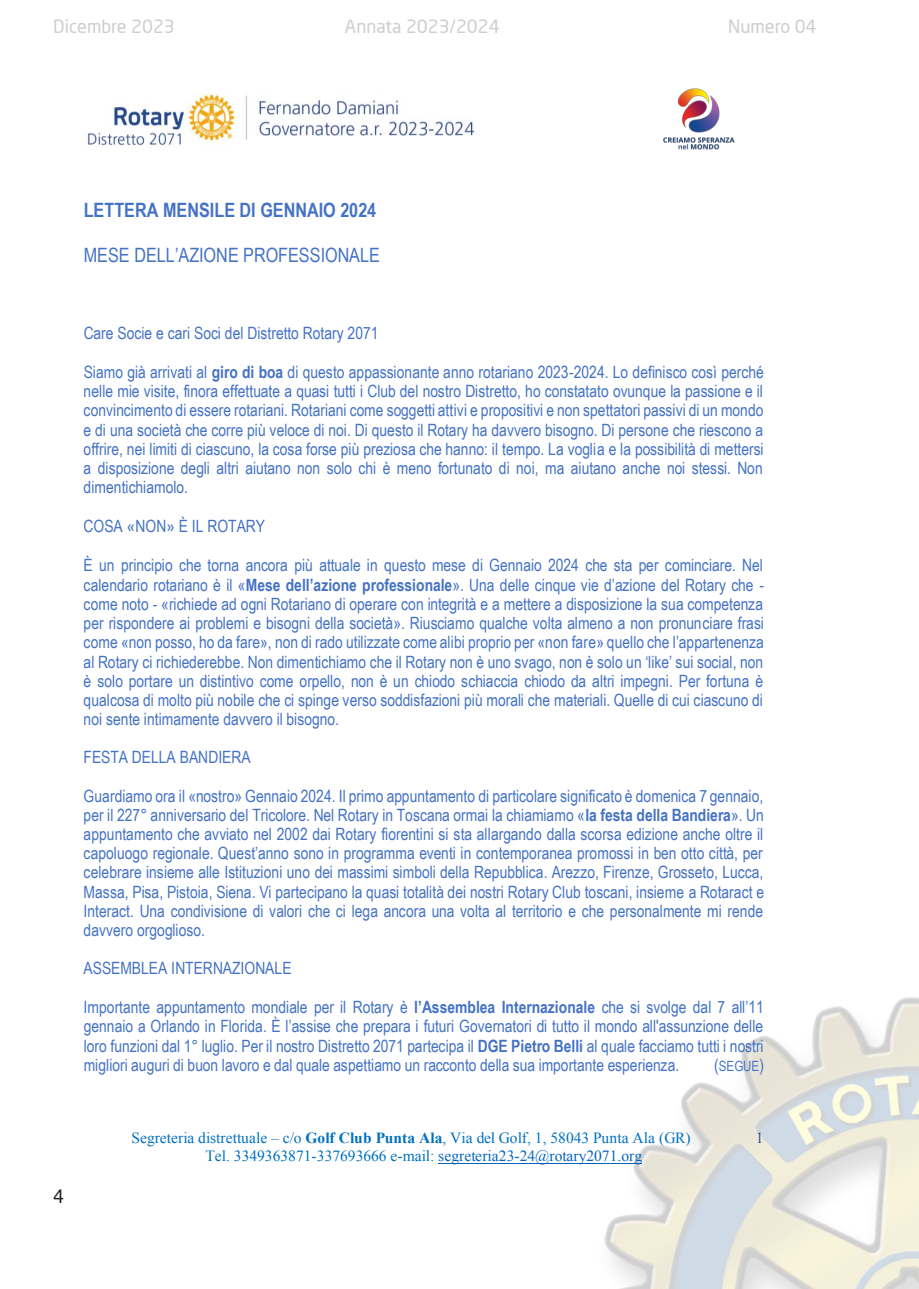
<style>
.page{position:relative;width:919px;height:1289px;background:#fff}
.page>*{position:absolute;margin:0;border:0;box-sizing:border-box;transform-origin:0 0}
.t1{font:19.8px "Arial Narrow";letter-spacing:.005em;color:#4472c4}
.t2{font:700 19.8px "Arial Narrow";color:#4472c4}
.t3{font:18px "Neo Sans Pro";color:#cdced0}
.t4{font:18px "Neo Sans Pro";color:#231f20}
.t5{font:16.95px/19.2px "Arial Narrow";color:#4472c4;text-align:justify}
.t6{font:15.45px/18px "Times New Roman";color:#0070c0}
.t7{font:15.45px "Times New Roman";color:#2f5496}
.t8{font:14.1px "Arial Narrow";color:#4472c4}
.s1{font-weight:700}
.s2{font-family:"Calibri"}
.s3{font-size:16.95px}
.s4{color:#0563c1}
</style>
<div class="page">
<img style="left:572px;top:997px;width:346px;height:291px">
<hr style="left:438px;top:1162px;width:204px;height:1px;background:#0563c1">
<img style="left:87px;top:93px;width:388px;height:53px">
<img style="left:663px;top:88px;width:72px;height:62px">
<p class="t3" style="left:53px;top:15px;width:123px">Dicembre 2023</p>
<p class="t3" style="left:345px;top:15px;width:156px">Annata 2023/2024</p>
<p class="t3" style="left:728px;top:15px;width:90px">Numero 04</p>
<p class="t2" style="left:84px;top:195px;width:294px">LETTERA MENSILE DI GENNAIO 2024</p>
<p class="t1" style="left:84px;top:241px;width:298px">MESE DELL’AZIONE PROFESSIONALE</p>
<p class="t5" style="left:84px;top:323px;width:296px">Care Socie e cari Soci del Distretto Rotary 2071</p>
<p class="t5" style="left:84px;top:362px;width:681px">Siamo già arrivati al <span class="s1">giro di boa</span> di questo appassionante anno rotariano 2023-2024. Lo definisco così perché nelle mie visite, finora effettuate a quasi tutti i Club del nostro Distretto, ho constatato ovunque la passione e il convincimento di essere rotariani. Rotariani come soggetti attivi e propositivi e non spettatori passivi di un mondo e di una società che corre più veloce di noi. Di questo il Rotary ha davvero bisogno. Di persone che riescono a offrire, nei limiti di ciascuno, la cosa forse più preziosa che hanno: il tempo. La voglia e la possibilità di mettersi a disposizione degli altri aiutano non solo chi è meno fortunato di noi, ma aiutano anche noi stessi. Non dimentichiamolo.</p>
<p class="t5" style="left:84px;top:516px;width:183px">COSA <span class="s2">«</span>NON<span class="s2">»</span> È IL ROTARY</p>
<p class="t5" style="left:84px;top:555px;width:681px">È un principio che torna ancora più attuale in questo mese di Gennaio 2024 che sta per cominciare. Nel calendario rotariano è il «<span class="s1">Mese dell’azione professionale</span>». Una delle cinque vie d’azione del Rotary che - come noto - «richiede ad ogni Rotariano di operare con integrità e a mettere a disposizione la sua competenza per rispondere ai problemi e bisogni della società». Riusciamo qualche volta almeno a non pronunciare frasi come «non posso, ho da fare», non di rado utilizzate come alibi proprio per «non fare» quello che l’appartenenza al Rotary ci richiederebbe. Non dimentichiamo che il Rotary non è uno svago, non è solo un ‘like’ sui social, non è solo portare un distintivo come orpello, non è un chiodo schiaccia chiodo da altri impegni. Per fortuna è qualcosa di molto più nobile che ci spinge verso soddisfazioni più morali che materiali. Quelle di cui ciascuno di noi sente intimamente davvero il bisogno.</p>
<p class="t5" style="left:84px;top:747px;width:169px">FESTA DELLA BANDIERA</p>
<p class="t5" style="left:84px;top:785px;width:682px">Guardiamo ora il «nostro» Gennaio 2024. Il primo appuntamento di particolare significato è domenica 7 gennaio, per il 227° anniversario del Tricolore. Nel Rotary in Toscana ormai la chiamiamo «<span class="s1">la festa della Bandiera</span>». Un appuntamento che avviato nel 2002 dai Rotary fiorentini si sta allargando dalla scorsa edizione anche oltre il capoluogo regionale. Quest’anno sono in programma eventi in contemporanea promossi in ben otto città, per celebrare insieme alle Istituzioni uno dei massimi simboli della Repubblica. Arezzo, Firenze, Grosseto, Lucca, Massa, Pisa, Pistoia, Siena. Vi partecipano la quasi totalità dei nostri Rotary Club toscani, insieme a Rotaract e Interact. Una condivisione di valori che ci lega ancora una volta al territorio e che personalmente mi rende davvero orgoglioso.</p>
<p class="t5" style="left:84px;top:958px;width:209px">ASSEMBLEA INTERNAZIONALE</p>
<p class="t5" style="left:84px;top:996px;width:681px">Importante appuntamento mondiale per il Rotary è <span class="s1">l’Assemblea Internazionale</span> che si svolge dal 7 all’11 gennaio a Orlando in Florida. È l’assise che prepara i futuri Governatori di tutto il mondo all'assunzione delle loro funzioni dal 1° luglio. Per il nostro Distretto 2071 partecipa il <span class="s1">DGE Pietro Belli</span> al quale facciamo tutti i nostri migliori auguri di buon lavoro e dal quale aspettiamo un racconto della sua importante esperienza.</p>
<p class="t8" style="left:714px;top:1055px;width:51px"><span class="s3">(</span>SEGUE<span class="s3">)</span></p>
<p class="t4" style="left:53px;top:1185px;width:12px">4</p>
<p class="t6" style="left:205px;top:1128px;width:486px;text-indent:-74px">Segreteria distrettuale – c/o <span class="s1">Golf Club Punta Ala</span>, Via del Golf, 1, 58043 Punta Ala (GR)<br>Tel. 3349363871-337693666 e-mail: <span class="s4">segreteria23-24@rotary2071.org</span></p>
<p class="t7" style="left:755px;top:1127px;width:9px">1</p>
</div>
